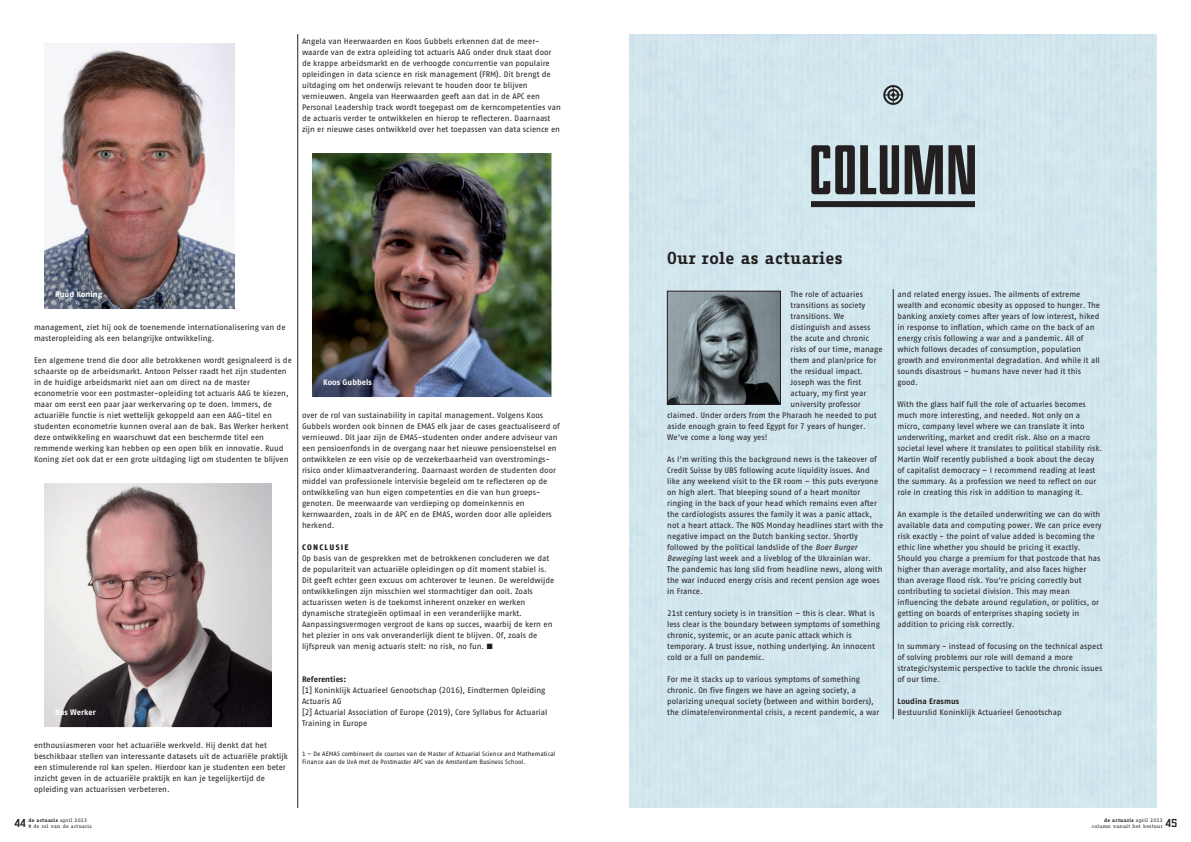
<style>
.page{position:relative;width:1191px;height:842px;background:#fff}
.page>*{position:absolute;margin:0;border:0;box-sizing:border-box;transform-origin:0 0}
.t1{font:70px "Nesobrite Cd Bl";color:#231f20}
.t2{font:700 16.8px "Fago Correspondence Serif Pro";letter-spacing:.02em;color:#231f20}
.t3{font:12px "Nesobrite Sc Bl";color:#231f20}
.t4{font:8px/11px "Fago OT";color:#231f20}
.t5{font:700 8px "Fago OT";color:#fff}
.t6{font:700 8px "Fago OT";color:#231f20}
.t7{font:800 8px "Fago OT";letter-spacing:.16em;color:#231f20}
.t8{font:6.3px/8px "Fago OT";color:#231f20}
.t9{font:5px "Fago Correspondence Serif Pro";letter-spacing:.05em;color:#231f20}
.t10{font:700 5px "Fago Correspondence Serif Pro";letter-spacing:.05em;color:#231f20}
.s1{font-style:italic}
.s2{font-weight:400}
</style>
<div class="page">
<hr style="left:297px;top:34px;width:1px;height:774px;background:#231f20">
<img style="left:45px;top:44px;width:189px;height:264px">
<img style="left:45px;top:484px;width:227px;height:242px">
<img style="left:313px;top:154px;width:237px;height:242px">
<div style="left:302px;top:143px;width:259px;height:264px;border:10px solid #fff"></div>
<div style="left:629px;top:34px;width:528px;height:774px;background:#d2e7ee"></div>
<div style="left:811px;top:201px;width:164px;height:6px;background:#231f20"></div>
<img style="left:669px;top:293px;width:109px;height:109px">
<div style="left:667px;top:291px;width:113px;height:113px;border:1px solid #231f20"></div>
<hr style="left:893px;top:289px;width:1px;height:430px;background:#231f20">
<svg style="left:883px;top:85px;width:20px;height:20px"></svg>
<p class="t4" style="left:302px;top:36px;width:260px">Angela van Heerwaarden en Koos Gubbels erkennen dat de meer&shy;waarde van de extra opleiding tot actuaris AAG onder druk staat door de krappe arbeidsmarkt en de verhoogde concurrentie van populaire opleidingen in data science en risk management (FRM). Dit brengt de uitdaging om het onderwijs relevant te houden door te blijven vernieuwen. Angela van Heerwaarden geeft aan dat in de APC een Personal Leadership track wordt toegepast om de kerncompetenties van de actuaris verder te ontwikkelen en hierop te reflecteren. Daarnaast zijn er nieuwe cases ontwikkeld over het toepassen van data science en</p>
<p class="t5" style="left:55px;top:291px;width:49px">Ruud Koning</p>
<p class="t4" style="left:34px;top:322px;width:253px">management, ziet hij ook de toenemende internationalisering van de masteropleiding als een belangrijke ontwikkeling.</p>
<p class="t4" style="left:34px;top:355px;width:259px">Een algemene trend die door alle betrokkenen wordt gesignaleerd is de schaarste op de arbeidsmarkt. Antoon Pelsser raadt het zijn studenten in de huidige arbeidsmarkt niet aan om direct na de master econometrie voor een postmaster-opleiding tot actuaris AAG te kiezen, maar om eerst een paar jaar werkervaring op te doen. Immers, de actuariële functie is niet wettelijk gekoppeld aan een AAG-titel en studenten econometrie kunnen overal aan de bak. Bas Werker herkent deze ontwikkeling en waarschuwt dat een beschermde titel een remmende werking kan hebben op een open blik en innovatie. Ruud Koning ziet ook dat er een grote uitdaging ligt om studenten te blijven</p>
<p class="t5" style="left:55px;top:709px;width:42px">Bas Werker</p>
<p class="t4" style="left:34px;top:740px;width:255px">enthousiasmeren voor het actuariële werkveld. Hij denkt dat het beschikbaar stellen van interessante datasets uit de actuariële praktijk een stimulerende rol kan spelen. Hierdoor kan je studenten een beter inzicht geven in de actuariële praktijk en kan je tegelijkertijd de opleiding van actuarissen verbeteren.</p>
<p class="t5" style="left:323px;top:379px;width:50px">Koos Gubbels</p>
<p class="t4" style="left:302px;top:410px;width:259px">over de rol van sustainability in capital management. Volgens Koos Gubbels worden ook binnen de EMAS elk jaar de cases geactualiseerd of vernieuwd. Dit jaar zijn de EMAS-studenten onder andere adviseur van een pensioenfonds in de overgang naar het nieuwe pensioenstelsel en ontwikkelen ze een visie op de verzekerbaarheid van overstromings&shy;risico onder klimaatverandering. Daarnaast worden de studenten door middel van professionele intervisie begeleid om te reflecteren op de ontwikkeling van hun eigen competenties en die van hun groeps&shy;genoten. De meerwaarde van verdieping op domeinkennis en kernwaarden, zoals in de APC en de EMAS, worden door alle opleiders herkend.</p>
<p class="t7" style="left:302px;top:543px;width:48px">CONCLUSIE</p>
<p class="t4" style="left:302px;top:553px;width:249px">Op basis van de gesprekken met de betrokkenen concluderen we dat</p>
<p class="t4" style="left:302px;top:564px;width:246px">de populariteit van actuariële opleidingen op dit moment stabiel is.</p>
<p class="t4" style="left:302px;top:575px;width:254px">Dit geeft echter geen excuus om achterover te leunen. De wereldwijde ontwikkelingen zijn misschien wel stormachtiger dan ooit. Zoals actuarissen weten is de toekomst inherent onzeker en werken dynamische strategieën optimaal in een veranderlijke markt.<br>Aanpassingsvermogen vergroot de kans op succes, waarbij de kern en het plezier in ons vak onveranderlijk dient te blijven. Of, zoals de lijfspreuk van menig actuaris stelt: no risk, no fun. ■</p>
<p class="t6" style="left:302px;top:676px;width:46px">Referenties:</p>
<p class="t4" style="left:302px;top:685px;width:245px">[1] Koninklijk Actuarieel Genootschap (2016), Eindtermen Opleiding<br>Actuaris AG</p>
<p class="t4" style="left:302px;top:707px;width:247px">[2] Actuarial Association of Europe (2019), Core Syllabus for Actuarial<br>Training in Europe</p>
<p class="t8" style="left:302px;top:750px;width:255px">1 – De AEMAS combineert de courses van de Master of Actuarial Science and Mathematical<br>Finance aan de UvA met de Postmaster APC van de Amsterdam Business School.</p>
<p class="t1" style="left:808px;top:129px;width:170px">COLUMN</p>
<p class="t2" style="left:667px;top:252px;width:177px">Our role as actuaries</p>
<p class="t4" style="left:790px;top:289px;width:74px">The role of actuaries</p>
<p class="t4" style="left:790px;top:300px;width:76px">transitions as society</p>
<p class="t4" style="left:790px;top:311px;width:55px">transitions. We</p>
<p class="t4" style="left:790px;top:322px;width:81px">distinguish and assess</p>
<p class="t4" style="left:790px;top:333px;width:80px">the acute and chronic</p>
<p class="t4" style="left:790px;top:344px;width:93px">risks of our time, manage</p>
<p class="t4" style="left:790px;top:355px;width:87px">them and plan/price for</p>
<p class="t4" style="left:790px;top:366px;width:74px">the residual impact.</p>
<p class="t4" style="left:790px;top:377px;width:72px">Joseph was the first</p>
<p class="t4" style="left:790px;top:388px;width:77px">actuary, my first year</p>
<p class="t4" style="left:790px;top:399px;width:72px">university professor</p>
<p class="t4" style="left:667px;top:410px;width:211px">claimed. Under orders from the Pharaoh he needed to put</p>
<p class="t4" style="left:667px;top:421px;width:200px">aside enough grain to feed Egypt for 7 years of hunger.</p>
<p class="t4" style="left:667px;top:432px;width:102px">We’ve come a long way yes!</p>
<p class="t4" style="left:667px;top:454px;width:217px">As I’m writing this the background news is the takeover of Credit Suisse by UBS following acute liquidity issues. And like any weekend visit to the ER room – this puts everyone on high alert. That bleeping sound of a heart monitor ringing in the back of your head which remains even after the cardiologists assures the family it was a panic attack, not a heart attack. The NOS Monday headlines start with the negative impact on the Dutch banking sector. Shortly followed by the political landslide of the <span class="s1">Boer Burger Beweging</span> last week and a liveblog of the Ukrainian war.<br>The pandemic has long slid from headline news, along with the war induced energy crisis and recent pension age woes in France.</p>
<p class="t4" style="left:667px;top:608px;width:214px">21st century society is in transition – this is clear. What is less clear is the boundary between symptoms of something chronic, systemic, or an acute panic attack which is temporary. A trust issue, nothing underlying. An innocent cold or a full on pandemic.</p>
<p class="t4" style="left:667px;top:674px;width:214px">For me it stacks up to various symptoms of something chronic. On five fingers we have an ageing society, a polarizing unequal society (between and within borders), the climate/environmental crisis, a recent pandemic, a war</p>
<p class="t4" style="left:897px;top:289px;width:204px">and related energy issues. The ailments of extreme wealth and economic obesity as opposed to hunger. The banking anxiety comes after years of low interest, hiked in response to inflation, which came on the back of an energy crisis following a war and a pandemic. All of which follows decades of consumption, population growth and environmental degradation. And while it all sounds disastrous – humans have never had it this good.</p>
<p class="t4" style="left:897px;top:399px;width:206px">With the glass half full the role of actuaries becomes much more interesting, and needed. Not only on a micro, company level where we can translate it into underwriting, market and credit risk. Also on a macro societal level where it translates to political stability risk.<br>Martin Wolf recently published a book about the decay of capitalist democracy – I recommend reading at least the summary. As a profession we need to reflect on our role in creating this risk in addition to managing it.</p>
<p class="t4" style="left:897px;top:509px;width:206px">An example is the detailed underwriting we can do with available data and computing power. We can price every risk exactly - the point of value added is becoming the ethic line whether you should be pricing it exactly.<br>Should you charge a premium for that postcode that has higher than average mortality, and also faces higher than average flood risk. You’re pricing correctly but contributing to societal division. This may mean influencing the debate around regulation, or politics, or getting on boards of enterprises shaping society in addition to pricing risk correctly.</p>
<p class="t4" style="left:897px;top:641px;width:207px">In summary - instead of focusing on the technical aspect of solving problems our role will demand a more strategic/systemic perspective to tackle the chronic issues of our time.</p>
<p class="t6" style="left:897px;top:698px;width:63px">Loudina Erasmus</p>
<p class="t4" style="left:897px;top:707px;width:166px">Bestuurslid Koninklijk Actuarieel Genootschap</p>
<p class="t10" style="left:1104px;top:819px;width:60px">de actuaris <span class="s2">april 2023</span></p>
<p class="t10" style="left:28px;top:819px;width:60px">de actuaris <span class="s2">april 2023</span></p>
<p class="t9" style="left:28px;top:824px;width:65px"># de rol van de actuaris</p>
<p class="t3" style="left:14px;top:816px;width:13px">44</p>
<p class="t9" style="left:1092px;top:824px;width:72px">column vanuit het bestuur</p>
<p class="t3" style="left:1165px;top:816px;width:13px">45</p>
</div>
